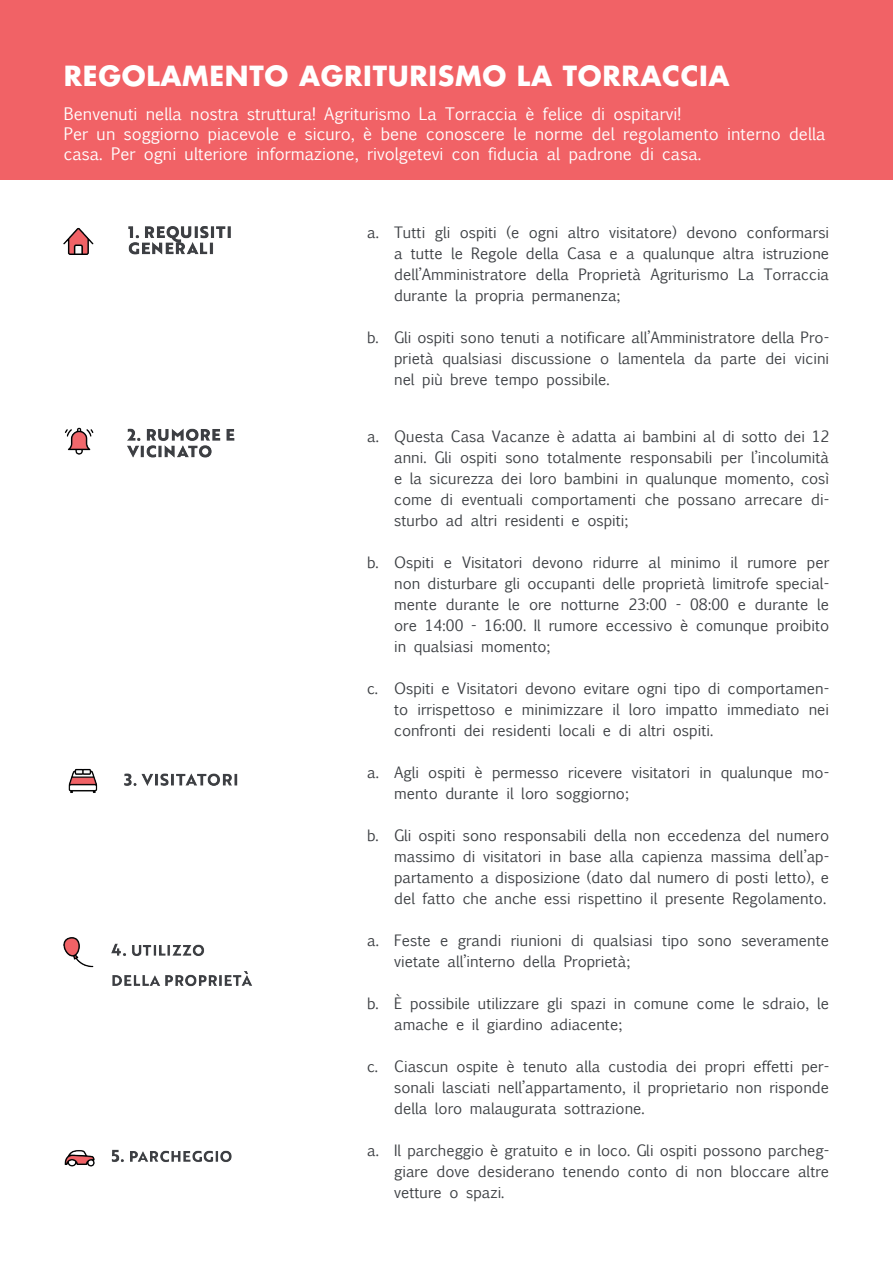
<style>
.page{position:relative;width:893px;height:1263px;background:#fff}
.page>*{position:absolute;margin:0;border:0;box-sizing:border-box;transform-origin:0 0}
.t1{font:700 27px "Futura Std";letter-spacing:.025em;color:#fff}
.t2{font:16.5px/19.8px "Euphemia UCAS";color:#fff}
.t3{font:15px/21px "Euphemia UCAS";color:#3c3f43;text-align:justify}
</style>
<div class="page">
<div style="left:0;top:0;width:893px;height:179px;background:#f16266"></div>
<img style="left:64px;top:226px;width:171px;height:232px">
<img style="left:68px;top:768px;width:170px;height:25px">
<img style="left:64px;top:937px;width:188px;height:50px">
<img style="left:64px;top:1149px;width:168px;height:18px">
<h1 class="t1" style="left:64px;top:58px;width:667px">REGOLAMENTO AGRITURISMO LA TORRACCIA</h1>
<p class="t2" style="left:64px;top:104px;width:763px">Benvenuti nella nostra struttura! Agriturismo La Torraccia è felice di ospitarvi!<br>Per un soggiorno piacevole e sicuro, è bene conoscere le norme del regolamento interno della casa. Per ogni ulteriore informazione, rivolgetevi con fiducia al padrone di casa.</p>
<p class="t3" style="left:394px;top:222px;width:437px;text-indent:-27px">a. Tutti gli ospiti (e ogni altro visitatore) devono conformarsi a tutte le Regole della Casa e a qualunque altra istruzione dell’Amministratore della Proprietà Agriturismo La Torraccia durante la propria permanenza;</p>
<p class="t3" style="left:394px;top:327px;width:437px;text-indent:-27px">b. Gli ospiti sono tenuti a notificare all’Amministratore della Pro&shy;prietà qualsiasi discussione o lamentela da parte dei vicini nel più breve tempo possibile.</p>
<p class="t3" style="left:394px;top:426px;width:437px;text-indent:-27px">a. Questa Casa Vacanze è adatta ai bambini al di sotto dei 12 anni. Gli ospiti sono totalmente responsabili per l’incolumità e la sicurezza dei loro bambini in qualunque momento, così come di eventuali comportamenti che possano arrecare di&shy;sturbo ad altri residenti e ospiti;</p>
<p class="t3" style="left:394px;top:552px;width:437px;text-indent:-27px">b. Ospiti e Visitatori devono ridurre al minimo il rumore per non disturbare gli occupanti delle proprietà limitrofe special&shy;mente durante le ore notturne 23:00 - 08:00 e durante le ore 14:00 - 16:00. Il rumore eccessivo è comunque proibito in qualsiasi momento;</p>
<p class="t3" style="left:394px;top:678px;width:437px;text-indent:-27px">c. Ospiti e Visitatori devono evitare ogni tipo di comportamen&shy;to irrispettoso e minimizzare il loro impatto immediato nei confronti dei residenti locali e di altri ospiti.</p>
<p class="t3" style="left:394px;top:762px;width:437px;text-indent:-27px">a. Agli ospiti è permesso ricevere visitatori in qualunque mo&shy;mento durante il loro soggiorno;</p>
<p class="t3" style="left:394px;top:825px;width:437px;text-indent:-27px">b. Gli ospiti sono responsabili della non eccedenza del numero massimo di visitatori in base alla capienza massima dell’ap&shy;partamento a disposizione (dato dal numero di posti letto), e del fatto che anche essi rispettino il presente Regolamento.</p>
<p class="t3" style="left:394px;top:930px;width:437px;text-indent:-27px">a. Feste e grandi riunioni di qualsiasi tipo sono severamente vietate all’interno della Proprietà;</p>
<p class="t3" style="left:394px;top:993px;width:437px;text-indent:-27px">b. È possibile utilizzare gli spazi in comune come le sdraio, le amache e il giardino adiacente;</p>
<p class="t3" style="left:394px;top:1056px;width:437px;text-indent:-27px">c. Ciascun ospite è tenuto alla custodia dei propri effetti per&shy;sonali lasciati nell’appartamento, il proprietario non risponde della loro malaugurata sottrazione.</p>
<p class="t3" style="left:394px;top:1140px;width:437px;text-indent:-27px">a. Il parcheggio è gratuito e in loco. Gli ospiti possono parcheg&shy;giare dove desiderano tenendo conto di non bloccare altre vetture o spazi.</p>
</div>
